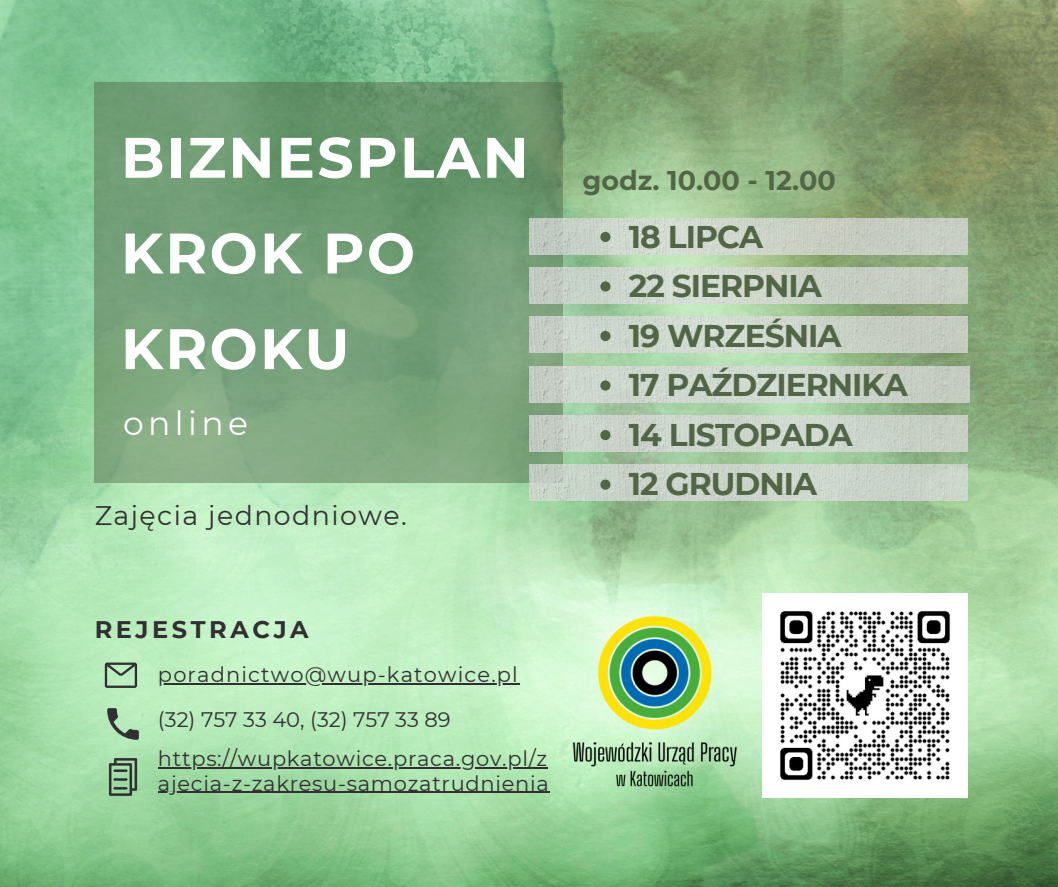
<style>
.page{position:relative;width:1058px;height:887px;background:#fff}
.page>*{position:absolute;margin:0;border:0;box-sizing:border-box;transform-origin:0 0}
.t1{font:700 57px/95.7px "Montserrat";letter-spacing:.04em;color:#fff}
.t2{font:33px "Montserrat";letter-spacing:.135em;color:#fff}
.t3{font:700 31.35px "Montserrat";letter-spacing:-.03em;color:#526647}
.t4{font:700 27px "Montserrat";color:#526647}
.t5{font:26.85px "Montserrat";letter-spacing:.055em;color:#303030}
.t6{font:700 24px "Montserrat";letter-spacing:.15em;color:#303030}
.t7{font:21px "Montserrat";letter-spacing:.035em;color:#303030}
.t8{font:21px "Montserrat";letter-spacing:.055em;color:#303030}
.t9{font:21px "Montserrat";color:#303030}
</style>
<div class="page">
<img style="left:0;top:0;width:1058px;height:886px">
<svg style="left:94px;top:82px;width:468px;height:400px;background:#749f77"></svg>
<img style="left:762px;top:593px;width:205px;height:204px">
<svg style="left:109px;top:758px;width:28px;height:37px"></svg>
<svg style="left:107px;top:708px;width:32px;height:31px"></svg>
<svg style="left:105px;top:662px;width:32px;height:26px"></svg>
<img style="left:554px;top:597px;width:201px;height:207px">
<hr style="left:158px;top:683px;width:361px;height:1px;background:#303030">
<hr style="left:158px;top:767px;width:390px;height:1px;background:#303030">
<hr style="left:158px;top:791px;width:391px;height:1px;background:#303030">
<img style="left:529px;top:218px;width:439px;height:36px">
<img style="left:529px;top:267px;width:439px;height:36px">
<img style="left:529px;top:317px;width:439px;height:36px">
<img style="left:529px;top:366px;width:440px;height:36px">
<img style="left:529px;top:415px;width:439px;height:36px">
<img style="left:529px;top:464px;width:439px;height:36px">
<svg style="left:600px;top:232px;width:10px;height:10px"></svg>
<svg style="left:600px;top:281px;width:10px;height:10px"></svg>
<svg style="left:600px;top:331px;width:10px;height:10px"></svg>
<svg style="left:600px;top:380px;width:10px;height:10px"></svg>
<svg style="left:600px;top:430px;width:10px;height:10px"></svg>
<svg style="left:600px;top:479px;width:10px;height:10px"></svg>
<h3 class="t1" style="left:121px;top:109px;width:409px">BIZNESPLAN<br>KROK PO<br>KROKU</h3>
<p class="t2" style="left:123px;top:403px;width:127px">online</p>
<p class="t5" style="left:95px;top:499px;width:313px">Zajęcia jednodniowe.</p>
<p class="t6" style="left:95px;top:615px;width:215px">REJESTRACJA</p>
<p class="t8" style="left:158px;top:662px;width:361px">poradnictwo@wup-katowice.pl</p>
<p class="t9" style="left:158px;top:707px;width:294px">(32) 757 33 40, (32) 757 33 89</p>
<p class="t7" style="left:158px;top:745px;width:391px">https://wupkatowice.praca.gov.pl/z</p>
<p class="t7" style="left:158px;top:770px;width:392px">ajecia-z-zakresu-samozatrudnienia</p>
<p class="t4" style="left:582px;top:164px;width:255px">godz. 10.00 - 12.00</p>
<p class="t3" style="left:629px;top:217px;width:136px">18 LIPCA</p>
<p class="t3" style="left:629px;top:267px;width:194px">22 SIERPNIA</p>
<p class="t3" style="left:629px;top:316px;width:214px">19 WRZEŚNIA</p>
<p class="t3" style="left:629px;top:366px;width:280px">17 PAŹDZIERNIKA</p>
<p class="t3" style="left:629px;top:415px;width:225px">14 LISTOPADA</p>
<h4 class="t3" style="left:629px;top:465px;width:190px">12 GRUDNIA</h4>
</div>
